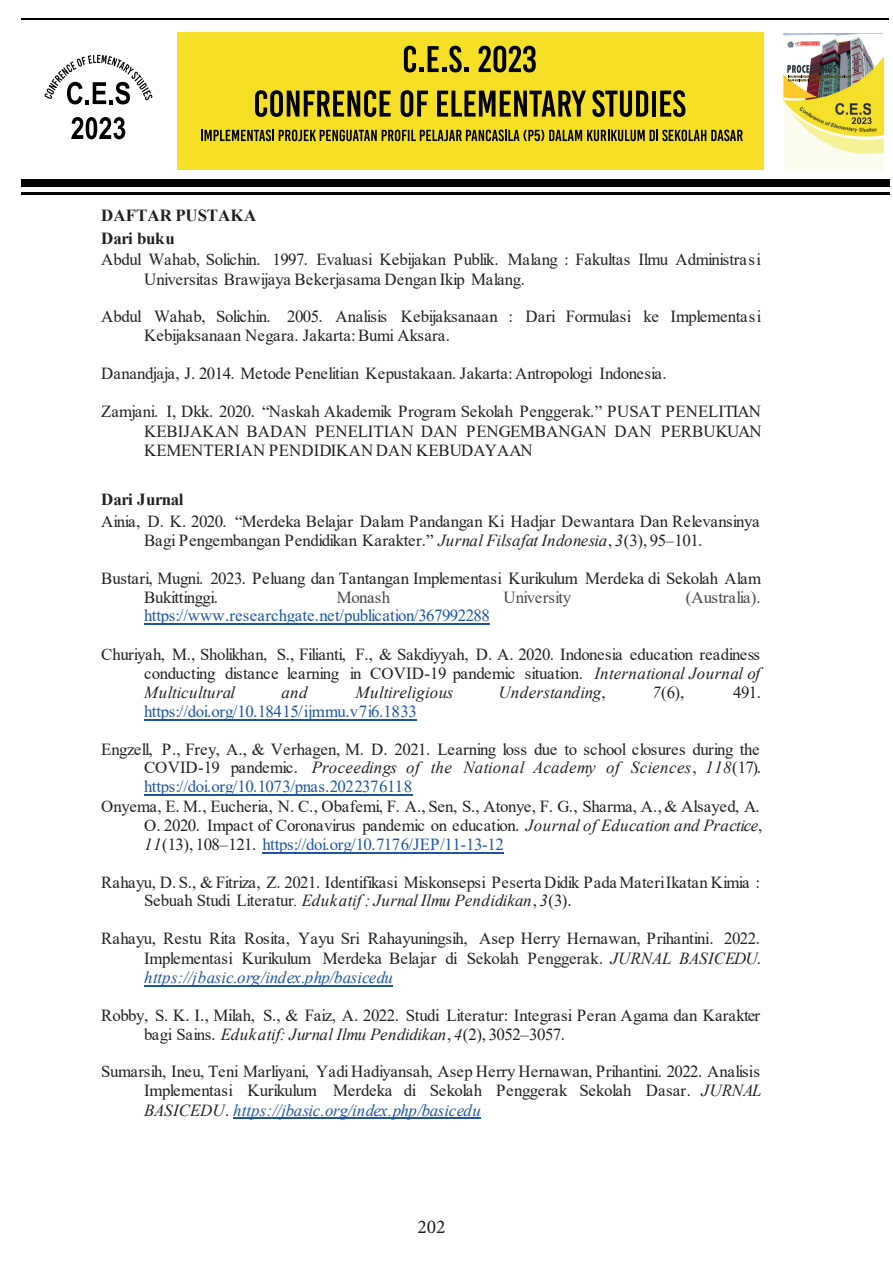
<style>
.page{position:relative;width:893px;height:1263px;background:#fff}
.page>*{position:absolute;margin:0;border:0;box-sizing:border-box;transform-origin:0 0}
.t1{font:19.5px "Minion Pro";color:#231f20}
.t2{font:16.8px/19.2px "Times New Roman";letter-spacing:-.02em;color:#231f20}
.t3{font:16.8px/19px "Times New Roman";color:#231f20}
.t4{font:16.8px "Times New Roman";letter-spacing:-.035em;color:#1e56a6}
.t5{font:16.8px "Times New Roman";letter-spacing:-.01em;color:#474849}
.t6{font:700 16.8px/22.5px "Times New Roman";letter-spacing:-.01em;color:#231f20}
.t7{font:italic 16.8px "Times New Roman";letter-spacing:.01em;color:#231f20}
.t8{font:italic 16.8px "Times New Roman";letter-spacing:-.01em;color:#231f20}
.t9{font:700 16.8px "Times New Roman";letter-spacing:-.03em;color:#231f20}
.s1{font-style:italic}
.s2{font-style:normal}
.s3{color:#1e56a6}
.s4{font-style:italic;color:#1e56a6}
</style>
<div class="page">
<div style="left:21px;top:179px;width:869px;height:8px;background:#000001"></div>
<hr style="left:21px;top:192px;width:869px;height:2px;background:#000001">
<hr style="left:21px;top:18px;width:868px;height:2px;background:#000001">
<div style="left:177px;top:33px;width:587px;height:137px;background:#f5e027"></div>
<img style="left:783px;top:34px;width:86px;height:22px">
<svg style="left:787px;top:41px;width:6px;height:6px"></svg>
<img style="left:795px;top:41px;width:25px;height:6px">
<img style="left:783px;top:56px;width:100px;height:115px">
<img style="left:835px;top:104px;width:36px;height:10px">
<svg style="left:852px;top:117px;width:20px;height:7px"></svg>
<svg style="left:788px;top:76px;width:64px;height:5px"></svg>
<svg style="left:71px;top:117px;width:54px;height:22px"></svg>
<svg style="left:404px;top:46px;width:64px;height:26px"></svg>
<svg style="left:479px;top:46px;width:57px;height:26px"></svg>
<svg style="left:255px;top:90px;width:136px;height:27px"></svg>
<svg style="left:401px;top:90px;width:27px;height:27px"></svg>
<svg style="left:437px;top:91px;width:149px;height:26px"></svg>
<svg style="left:592px;top:90px;width:56px;height:27px"></svg>
<hr style="left:652px;top:91px;width:4px;height:26px;background:#000001">
<svg style="left:660px;top:90px;width:25px;height:27px"></svg>
<svg style="left:44px;top:55px;width:109px;height:49px"></svg>
<svg style="left:201px;top:130px;width:542px;height:11px"></svg>
<hr style="left:144px;top:623px;width:346px;height:2px;background:#1e56a6">
<hr style="left:144px;top:719px;width:273px;height:1px;background:#1e56a6">
<hr style="left:144px;top:795px;width:268px;height:1px;background:#1e56a6">
<hr style="left:262px;top:852px;width:241px;height:1px;background:#1e56a6">
<hr style="left:144px;top:985px;width:249px;height:1px;background:#1e56a6">
<hr style="left:233px;top:1118px;width:248px;height:1px;background:#1e56a6">
<p class="t6" style="left:101px;top:204px;width:156px">DAFTAR PUSTAKA<br>Dari buku</p>
<p class="t2" style="left:144px;top:250px;width:619px;text-indent:-43px">Abdul Wahab, Solichin. 1997. Evaluasi Kebijakan Publik. Malang : Fakultas Ilmu Administrasi<br>Universitas Brawijaya Bekerjasama Dengan Ikip Malang.</p>
<p class="t2" style="left:144px;top:306px;width:619px;text-indent:-43px">Abdul Wahab, Solichin. 2005. Analisis Kebijaksanaan : Dari Formulasi ke Implementasi<br>Kebijaksanaan Negara. Jakarta: Bumi Aksara.</p>
<p class="t2" style="left:101px;top:363px;width:567px">Danandjaja, J. 2014. Metode Penelitian Kepustakaan. Jakarta: Antropologi Indonesia.</p>
<p class="t2" style="left:144px;top:402px;width:619px;text-align:justify;text-indent:-43px">Zamjani. I, Dkk. 2020. “Naskah Akademik Program Sekolah Penggerak.” PUSAT PENELITIAN KEBIJAKAN BADAN PENELITIAN DAN PENGEMBANGAN DAN PERBUKUAN KEMENTERIAN PENDIDIKAN DAN KEBUDAYAAN</p>
<p class="t9" style="left:101px;top:487px;width:84px">Dari Jurnal</p>
<p class="t3" style="left:144px;top:511px;width:617px;text-indent:-43px">Ainia, D. K. 2020. “Merdeka Belajar Dalam Pandangan Ki Hadjar Dewantara Dan Relevansinya<br>Bagi Pengembangan Pendidikan Karakter.” <span class="s1">Jurnal Filsafat Indonesia</span>, <span class="s1">3</span>(3), 95–101.</p>
<p class="t2" style="left:144px;top:568px;width:619px;text-indent:-43px">Bustari, Mugni. 2023. Peluang dan Tantangan Implementasi Kurikulum Merdeka di Sekolah Alam<br>Bukittinggi.</p>
<p class="t5" style="left:337px;top:586px;width:55px">Monash</p>
<p class="t5" style="left:503px;top:586px;width:70px">University</p>
<p class="t5" style="left:686px;top:586px;width:77px">(Australia).</p>
<p class="t4" style="left:144px;top:604px;width:347px">https://www.researchgate.net/publication/367992288</p>
<p class="t2" style="left:144px;top:644px;width:617px;text-align:justify;text-indent:-43px">Churiyah, M., Sholikhan, S., Filianti, F., &amp; Sakdiyyah, D. A. 2020. Indonesia education readiness conducting distance learning in COVID-19 pandemic situation. <span class="s1">International Journal of Multicultural</span></p>
<p class="t7" style="left:281px;top:681px;width:28px">and</p>
<p class="t8" style="left:356px;top:681px;width:99px">Multireligious</p>
<p class="t7" style="left:498px;top:681px;width:109px">Understanding<span class="s2">,</span></p>
<p class="t2" style="left:652px;top:682px;width:34px"><span class="s1">7</span>(6),</p>
<p class="t2" style="left:733px;top:682px;width:29px">491.</p>
<p class="t4" style="left:144px;top:699px;width:274px">https://doi.org/10.18415/ijmmu.v7i6.1833</p>
<p class="t2" style="left:144px;top:740px;width:619px;line-height:18.6px;text-align:justify;text-indent:-43px">Engzell, P., Frey, A., &amp; Verhagen, M. D. 2021. Learning loss due to school closures during the COVID-19 pandemic. <span class="s1">Proceedings of the National Academy of Sciences</span>, <span class="s1">118</span>(17). <span class="s3">https://doi.org/10.1073/pnas.2022376118</span></p>
<p class="t2" style="left:144px;top:796px;width:620px;text-indent:-43px">Onyema, E. M., Eucheria, N. C., Obafemi, F. A., Sen, S., Atonye, F. G., Sharma, A., &amp; Alsayed, A.<br>O. 2020. Impact of Coronavirus pandemic on education. <span class="s1">Journal of Education and Practice</span>,<br><span class="s1">11</span>(13), 108–121. <span class="s3">https://doi.org/10.7176/JEP/11-13-12</span></p>
<p class="t2" style="left:144px;top:873px;width:618px;line-height:18px;text-indent:-43px">Rahayu, D. S., &amp; Fitriza, Z. 2021. Identifikasi Miskonsepsi Peserta Didik Pada Materi Ikatan Kimia :<br>Sebuah Studi Literatur<span class="s1">. Edukatif : Jurnal Ilmu Pendidikan</span>, <span class="s1">3</span>(3).</p>
<p class="t2" style="left:144px;top:929px;width:619px;text-align:justify;text-indent:-43px">Rahayu, Restu Rita Rosita, Yayu Sri Rahayuningsih, Asep Herry Hernawan, Prihantini. 2022.<br>Implementasi Kurikulum Merdeka Belajar di Sekolah Penggerak. <span class="s1">JURNAL BASICEDU</span>. <span class="s4">https://jbasic.org/index.php/basicedu</span></p>
<p class="t2" style="left:144px;top:1005px;width:617px;text-indent:-43px">Robby, S. K. I., Milah, S., &amp; Faiz, A. 2022. Studi Literatur: Integrasi Peran Agama dan Karakter bagi Sains. <span class="s1">Edukatif: Jurnal Ilmu Pendidikan</span>, <span class="s1">4</span>(2), 3052–3057.</p>
<p class="t2" style="left:144px;top:1061px;width:619px;text-align:justify;text-indent:-43px">Sumarsih, Ineu, Teni Marliyani, Yadi Hadiyansah, Asep Herry Hernawan, Prihantini. 2022. Analisis Implementasi Kurikulum Merdeka di Sekolah Penggerak Sekolah Dasar. <span class="s1">JURNAL BASICEDU</span>. <span class="s4">https://jbasic.org/index.php/basicedu</span></p>
<p class="t1" style="left:418px;top:1213px;width:30px">202</p>
</div>
